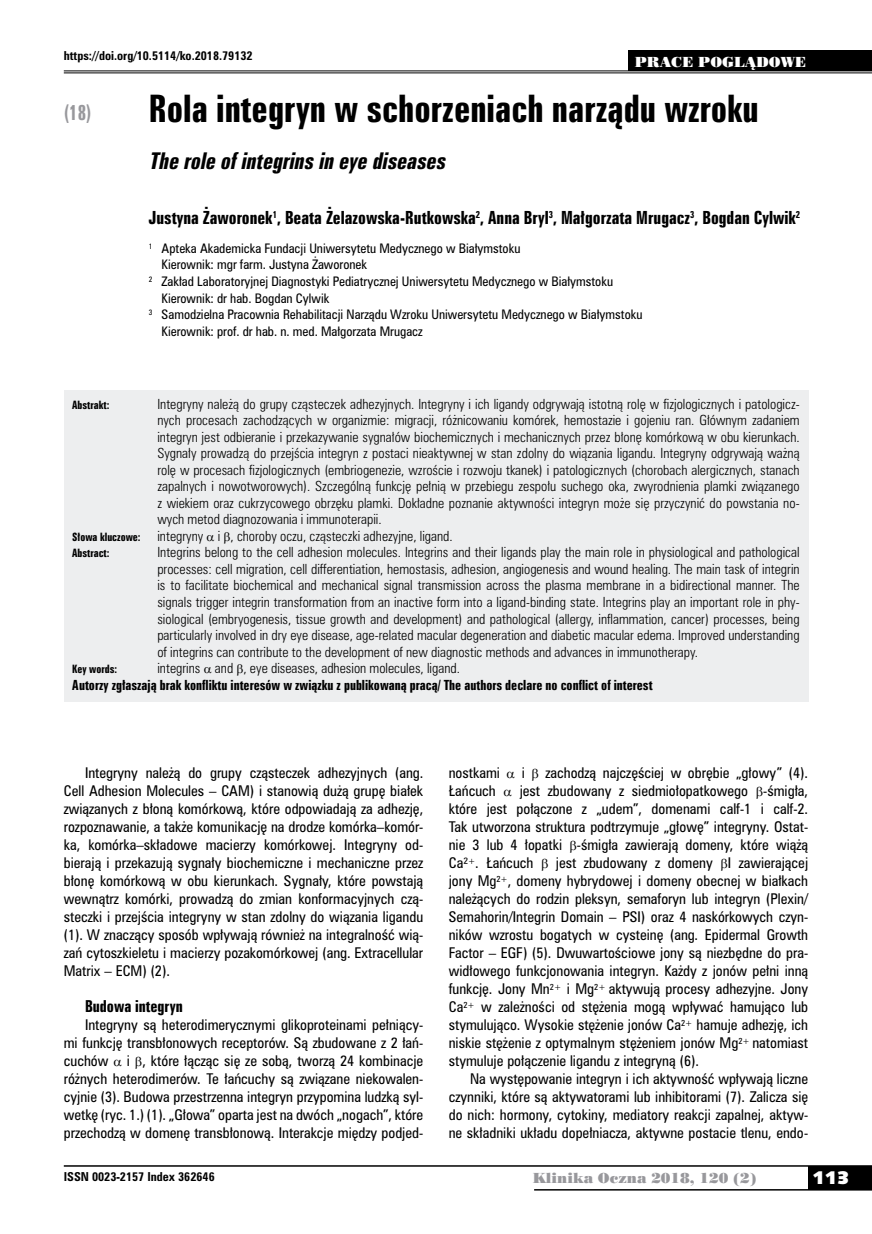
<style>
.page{position:relative;width:872px;height:1234px;background:#fff}
.page>*{position:absolute;margin:0;border:0;box-sizing:border-box;transform-origin:0 0}
.t1{font:34.5px "Zurich Bd X Cn PL";color:#000}
.t2{font:italic 21px "Zurich Bd X Cn PL";color:#000}
.t3{font:19.5px "Zurich Bd X Cn PL";color:#98989c;scale:.9 1}
.t4{font:18px "Humanst 531 U Blk PL";color:#fff}
.t5{font:16.5px "Zurich Bd X Cn PL";color:#000}
.t6{font:15px "Zurich Bd X Cn PL";color:#000}
.t7{font:13.5px/18px "Zurich Cn PL";color:#000;text-align:justify}
.t8{font:13.5px "Poster Bodoni PL";color:#98989c}
.t9{font:13.5px "Poster Bodoni PL";color:#fff}
.t10{font:12.75px/16.5px "Zurich Lt Cn PL";color:#000;text-align:justify}
.t11{font:12.75px "Zurich Bd X Cn PL";color:#000}
.t12{font:12px "Zurich Cn PL";color:#000}
.t13{font:700 11.25px "Zurich Cn PL";color:#000}
.t14{font:10.5px "Zurich Bd X Cn PL";color:#000}
</style>
<div class="page">
<div style="left:808px;top:1165px;width:64px;height:24px;background:#000"></div>
<hr style="left:64px;top:1164px;width:808px;height:2px;background:#000">
<hr style="left:534px;top:1188px;width:338px;height:2px;background:#000">
<div style="left:64px;top:390px;width:744px;height:312px;background:#edeeef"></div>
<hr style="left:64px;top:70px;width:808px;height:1px;background:#000">
<hr style="left:64px;top:72px;width:808px;height:1px;background:#000">
<div style="left:628px;top:50px;width:244px;height:21px;background:#000"></div>
<p class="t13" style="left:64px;top:48px;width:190px">https://doi.org/10.5114/ko.2018.79132</p>
<p class="t9" style="left:635px;top:53px;width:173px">PRACE POGLĄDOWE</p>
<h3 class="t3" style="left:64px;top:100px;width:32px">(18)</h3>
<h1 class="t1" style="left:149px;top:86px;width:611px">Rola integryn w schorzeniach narządu wzroku</h1>
<h2 class="t2" style="left:149px;top:147px;width:303px">The role ofintegrinsin eye diseases</h2>
<p class="t5" style="left:149px;top:206px;width:653px">Justyna Żaworonek<sup>1</sup>, Beata Żelazowska-Rutkowska<sup>2</sup>, Anna Bryl<sup>3</sup>, Małgorzata Mrugacz<sup>3</sup>, Bogdan Cylwik<sup>2</sup></p>
<p class="t12" style="left:149px;top:240px;width:373px"><sup>1</sup> Apteka Akademicka Fundacji Uniwersytetu Medycznego w Białymstoku</p>
<p class="t12" style="left:162px;top:257px;width:207px">Kierownik: mgr farm. Justyna Żaworonek</p>
<p class="t12" style="left:149px;top:273px;width:466px"><sup>2</sup> Zakład Laboratoryjnej Diagnostyki Pediatrycznej Uniwersytetu Medycznego w Białymstoku</p>
<p class="t12" style="left:162px;top:290px;width:169px">Kierownik: dr hab. Bogdan Cylwik</p>
<p class="t12" style="left:149px;top:306px;width:495px"><sup>3</sup> Samodzielna Pracownia Rehabilitacji Narządu Wzroku Uniwersytetu Medycznego w Białymstoku</p>
<p class="t12" style="left:162px;top:323px;width:262px">Kierownik: prof. dr hab. n. med. Małgorzata Mrugacz</p>
<p class="t14" style="left:72px;top:398px;width:39px">Abstrakt:</p>
<p class="t10" style="left:157px;top:395px;width:644px">Integryny należą do grupy cząsteczek adhezyjnych. Integryny i ich ligandy odgrywają istotną rolę w fizjologicznych i patologicz&shy;nych procesach zachodzących w organizmie: migracji, różnicowaniu komórek, hemostazie i gojeniu ran. Głównym zadaniem integryn jest odbieranie i przekazywanie sygnałów biochemicznych i mechanicznych przez błonę komórkową w obu kierunkach.<br>Sygnały prowadzą do przejścia integryn z postaci nieaktywnej w stan zdolny do wiązania ligandu. Integryny odgrywają ważną rolę w procesach fizjologicznych (embriogenezie, wzroście i rozwoju tkanek) i patologicznych (chorobach alergicznych, stanach zapalnych i nowotworowych). Szczególną funkcję pełnią w przebiegu zespołu suchego oka, zwyrodnienia plamki związanego z wiekiem oraz cukrzycowego obrzęku plamki. Dokładne poznanie aktywności integryn może się przyczynić do powstania no&shy;wych metod diagnozowania i immunoterapii.</p>
<p class="t14" style="left:72px;top:530px;width:70px">Słowa kluczowe:</p>
<p class="t10" style="left:157px;top:527px;width:297px">integryny i , choroby oczu, cząsteczki adhezyjne, ligand.</p>
<p class="t14" style="left:72px;top:546px;width:39px">Abstract:</p>
<p class="t10" style="left:157px;top:544px;width:644px">Integrins belong to the cell adhesion molecules. Integrins and their ligands play the main role in physiological and pathological processes: cell migration, cell differentiation, hemostasis, adhesion, angiogenesis and wound healing. The main task of integrin is to facilitate biochemical and mechanical signal transmission across the plasma membrane in a bidirectional manner. The signals trigger integrin transformation from an inactive form into a ligand-binding state. Integrins play an important role in phy&shy;siological (embryogenesis, tissue growth and development) and pathological (allergy, inflammation, cancer) processes, being particularly involved in dry eye disease, age-related macular degeneration and diabetic macular edema. Improved understanding of integrins can contribute to the development of new diagnostic methods and advances in immunotherapy.</p>
<p class="t14" style="left:72px;top:662px;width:46px">Key words:</p>
<p class="t10" style="left:157px;top:659px;width:304px">integrins and , eye diseases, adhesion molecules, ligand.</p>
<p class="t11" style="left:72px;top:676px;width:582px">Autorzy zgłaszają brak konfliktu interesów w związku z publikowaną pracą/ The authors declare no conflict of interest</p>
<p class="t7" style="left:64px;top:763px;width:361px;text-indent:21px">Integryny należą do grupy cząsteczek adhezyjnych (ang.<br>Cell Adhesion Molecules – CAM) i stanowią dużą grupę białek związanych z błoną komórkową, które odpowiadają za adhezję, rozpoznawanie, a także komunikację na drodze komórka–komór&shy;ka, komórka–składowe macierzy komórkowej. Integryny od&shy;bierają i przekazują sygnały biochemiczne i mechaniczne przez błonę komórkową w obu kierunkach. Sygnały, które powstają wewnątrz komórki, prowadzą do zmian konformacyjnych czą&shy;steczki i przejścia integryny w stan zdolny do wiązania ligandu (1). W znaczący sposób wpływają również na integralność wią&shy;zań cytoszkieletu i macierzy pozakomórkowej (ang. Extracellular Matrix – ECM) (2).</p>
<p class="t6" style="left:85px;top:996px;width:99px">Budowa integryn</p>
<p class="t7" style="left:64px;top:1015px;width:361px;text-indent:21px">Integryny są heterodimerycznymi glikoproteinami pełniący&shy;mi funkcję transbłonowych receptorów. Są zbudowane z 2 łań&shy;cuchów</p>
<p class="t7" style="left:64px;top:1051px;width:361px;text-indent:63px">i , które łącząc się ze sobą, tworzą 24 kombinacje różnych heterodimerów. Te łańcuchy są związane niekowalen&shy;cyjnie (3). Budowa przestrzenna integryn przypomina ludzką syl&shy;wetkę (ryc. 1.) (1). „Głowa” oparta jest na dwóch „nogach”, które przechodzą w domenę transbłonową. Interakcje między podjed-</p>
<p class="t7" style="left:449px;top:763px;width:53px">nostkami</p>
<p class="t7" style="left:522px;top:763px;width:5px">i</p>
<p class="t7" style="left:545px;top:763px;width:264px">zachodzą najczęściej w obrębie „głowy” (4).</p>
<p class="t7" style="left:449px;top:781px;width:49px">Łańcuch</p>
<p class="t7" style="left:449px;top:781px;width:361px;text-indent:71px">jest zbudowany z siedmiołopatkowego -śmigła, które jest połączone z „udem”, domenami calf-1 i calf-2.<br>Tak utworzona struktura podtrzymuje „głowę” integryny. Ostat&shy;nie 3 lub 4 łopatki -śmigła zawierają domeny, które wiążą Ca²<sup>+</sup>. Łańcuch</p>
<p class="t7" style="left:449px;top:853px;width:361px;text-indent:107px">jest zbudowany z domeny I zawierającej jony Mg<sup>2+</sup>, domeny hybrydowej i domeny obecnej w białkach należących do rodzin pleksyn, semaforyn lub integryn (Plexin/ Semahorin/Integrin Domain – PSI) oraz 4 naskórkowych czyn&shy;ników wzrostu bogatych w cysteinę (ang. Epidermal Growth Factor – EGF) (5). Dwuwartościowe jony są niezbędne do pra&shy;widłowego funkcjonowania integryn. Każdy z jonów pełni inną funkcję. Jony Mn<sup>2+</sup> i Mg<sup>2+</sup> aktywują procesy adhezyjne. Jony Ca<sup>2+</sup> w zależności od stężenia mogą wpływać hamująco lub stymulująco. Wysokie stężenie jonów Ca<sup>2+</sup> hamuje adhezję, ich niskie stężenie z optymalnym stężeniem jonów Mg<sup>2+</sup> natomiast stymuluje połączenie ligandu z integryną (6).</p>
<p class="t7" style="left:449px;top:1069px;width:361px;text-indent:21px">Na występowanie integryn i ich aktywność wpływają liczne czynniki, które są aktywatorami lub inhibitorami (7). Zalicza się do nich: hormony, cytokiny, mediatory reakcji zapalnej, aktyw&shy;ne składniki układu dopełniacza, aktywne postacie tlenu, endo-</p>
<p class="t13" style="left:64px;top:1168px;width:152px">ISSN 0023-2157 Index 362646</p>
<p class="t8" style="left:532px;top:1168px;width:225px">Klinika Oczna 2018, 120 (2)</p>
<h3 class="t4" style="left:812px;top:1165px;width:38px">113</h3>
</div>
